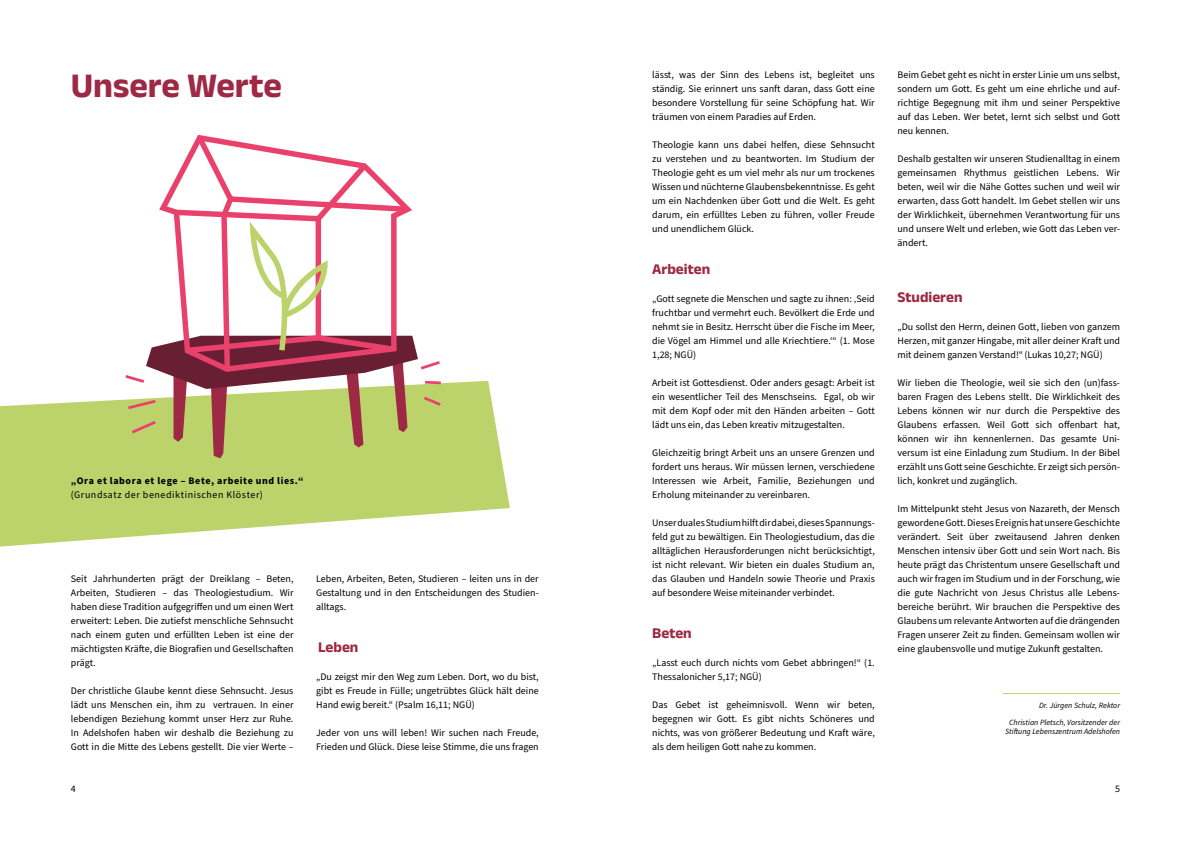
<style>
.page{position:relative;width:1191px;height:842px;background:#fff}
.page>*{position:absolute;margin:0;border:0;box-sizing:border-box;transform-origin:0 0}
.t1{font:500 35px "Anek Latin";color:#9d2944}
.t2{font:500 15px "Anek Latin";color:#9d2944}
.t3{font:10px/14px "Source Sans Pro";color:#000;text-align:justify}
.t4{font:700 10px "Source Sans Pro";letter-spacing:.06em;color:#000}
.t5{font:10px "Source Sans Pro";letter-spacing:.055em;color:#000}
.t6{font:italic 8px/16.6px "Source Sans Pro";color:#000;text-align:right}
</style>
<div class="page">
<svg style="left:0;top:381px;width:510px;height:166px;fill:#bbd36a"></svg>
<svg style="left:123px;top:134px;width:320px;height:324px"></svg>
<hr style="left:1003px;top:693px;width:117px;height:1px;background:#bbd36a">
<h1 class="t1" style="left:71px;top:62px;width:213px">Unsere Werte</h1>
<p class="t4" style="left:71px;top:474px;width:234px">„Ora et labora et lege – Bete, arbeite und lies.“</p>
<p class="t5" style="left:71px;top:488px;width:194px">(Grundsatz der benediktinischen Klöster)</p>
<p class="t3" style="left:71px;top:572px;width:224px">Seit Jahrhunderten prägt der Dreiklang – Beten, Arbeiten, Studieren – das Theologiestudium. Wir haben diese Tradition aufgegriffen und um einen Wert erweitert: Leben. Die zutiefst menschliche Sehnsucht nach einem guten und erfüllten Leben ist eine der mächtigsten Kräfte, die Biografien und Gesellschaften prägt.</p>
<p class="t3" style="left:71px;top:684px;width:224px">Der christliche Glaube kennt diese Sehnsucht. Jesus lädt uns Menschen ein, ihm zu vertrauen. In einer lebendigen Beziehung kommt unser Herz zur Ruhe.<br>In Adelshofen haben wir deshalb die Beziehung zu Gott in die Mitte des Lebens gestellt. Die vier Werte –</p>
<p class="t3" style="left:316px;top:572px;width:224px">Leben, Arbeiten, Beten, Studieren – leiten uns in der Gestaltung und in den Entscheidungen des Studien&shy;alltags.</p>
<h2 class="t2" style="left:318px;top:637px;width:42px">Leben</h2>
<p class="t3" style="left:316px;top:670px;width:224px">„Du zeigst mir den Weg zum Leben. Dort, wo du bist, gibt es Freude in Fülle; ungetrübtes Glück hält deine Hand ewig bereit.“ (Psalm 16,11; NGÜ)</p>
<p class="t3" style="left:316px;top:726px;width:224px">Jeder von uns will leben! Wir suchen nach Freude,<br>Frieden und Glück. Diese leise Stimme, die uns fragen</p>
<p class="t3" style="left:652px;top:68px;width:224px">lässt, was der Sinn des Lebens ist, begleitet uns ständig. Sie erinnert uns sanft daran, dass Gott eine besondere Vorstellung für seine Schöpfung hat. Wir träumen von einem Paradies auf Erden.</p>
<p class="t3" style="left:652px;top:138px;width:224px">Theologie kann uns dabei helfen, diese Sehnsucht zu verstehen und zu beantworten. Im Studium der Theologie geht es um viel mehr als nur um trockenes Wissen und nüchterne Glaubensbekenntnisse. Es geht um ein Nachdenken über Gott und die Welt. Es geht darum, ein erfülltes Leben zu führen, voller Freude und unendlichem Glück.</p>
<h2 class="t2" style="left:652px;top:259px;width:59px">Arbeiten</h2>
<p class="t3" style="left:652px;top:292px;width:224px">„Gott segnete die Menschen und sagte zu ihnen: ‚Seid fruchtbar und vermehrt euch. Bevölkert die Erde und nehmt sie in Besitz. Herrscht über die Fische im Meer, die Vögel am Himmel und alle Kriechtiere.‘“ (1. Mose 1,28; NGÜ)</p>
<p class="t3" style="left:652px;top:376px;width:224px">Arbeit ist Gottesdienst. Oder anders gesagt: Arbeit ist ein wesentlicher Teil des Menschseins. Egal, ob wir mit dem Kopf oder mit den Händen arbeiten – Gott lädt uns ein, das Leben kreativ mitzugestalten.</p>
<p class="t3" style="left:652px;top:446px;width:224px">Gleichzeitig bringt Arbeit uns an unsere Grenzen und fordert uns heraus. Wir müssen lernen, verschiedene Interessen wie Arbeit, Familie, Beziehungen und Erholung miteinander zu vereinbaren.</p>
<p class="t3" style="left:652px;top:516px;width:224px">Unser duales Studium hilft dir dabei, dieses Spannungs&shy;feld gut zu bewältigen. Ein Theologiestudium, das die alltäglichen Herausforderungen nicht berücksichtigt, ist nicht relevant. Wir bieten ein duales Studium an, das Glauben und Handeln sowie Theorie und Praxis auf besondere Weise miteinander verbindet.</p>
<h2 class="t2" style="left:652px;top:623px;width:41px">Beten</h2>
<p class="t3" style="left:652px;top:656px;width:224px">„Lasst euch durch nichts vom Gebet abbringen!“ (1.<br>Thessalonicher 5,17; NGÜ)</p>
<p class="t3" style="left:652px;top:698px;width:224px">Das Gebet ist geheimnisvoll. Wenn wir beten, begegnen wir Gott. Es gibt nichts Schöneres und nichts, was von größerer Bedeutung und Kraft wäre, als dem heiligen Gott nahe zu kommen.</p>
<p class="t3" style="left:897px;top:68px;width:224px">Beim Gebet geht es nicht in erster Linie um uns selbst, sondern um Gott. Es geht um eine ehrliche und auf&shy;richtige Begegnung mit ihm und seiner Perspektive auf das Leben. Wer betet, lernt sich selbst und Gott neu kennen.</p>
<p class="t3" style="left:897px;top:152px;width:224px">Deshalb gestalten wir unseren Studienalltag in einem gemeinsamen Rhythmus geistlichen Lebens. Wir beten, weil wir die Nähe Gottes suchen und weil wir erwarten, dass Gott handelt. Im Gebet stellen wir uns der Wirklichkeit, übernehmen Verantwortung für uns und unsere Welt und erleben, wie Gott das Leben ver&shy;ändert.</p>
<h2 class="t2" style="left:897px;top:287px;width:67px">Studieren</h2>
<p class="t3" style="left:897px;top:320px;width:224px">„Du sollst den Herrn, deinen Gott, lieben von ganzem Herzen, mit ganzer Hingabe, mit aller deiner Kraft und mit deinem ganzen Verstand!“ (Lukas 10,27; NGÜ)</p>
<p class="t3" style="left:897px;top:376px;width:224px">Wir lieben die Theologie, weil sie sich den (un)fass&shy;baren Fragen des Lebens stellt. Die Wirklichkeit des Lebens können wir nur durch die Perspektive des Glaubens erfassen. Weil Gott sich offenbart hat, können wir ihn kennenlernen. Das gesamte Uni&shy;versum ist eine Einladung zum Studium. In der Bibel erzählt uns Gott seine Geschichte. Er zeigt sich persön&shy;lich, konkret und zugänglich.</p>
<p class="t3" style="left:897px;top:502px;width:224px">Im Mittelpunkt steht Jesus von Nazareth, der Mensch gewordene Gott. Dieses Ereignis hat unsere Geschichte verändert. Seit über zweitausend Jahren denken Menschen intensiv über Gott und sein Wort nach. Bis heute prägt das Christentum unsere Gesellschaft und auch wir fragen im Studium und in der Forschung, wie die gute Nachricht von Jesus Christus alle Lebens&shy;bereiche berührt. Wir brauchen die Perspektive des Glaubens um relevante Antworten auf die drängenden Fragen unserer Zeit zu finden. Gemeinsam wollen wir eine glaubensvolle und mutige Zukunft gestalten.</p>
<p class="t6" style="left:1009px;top:697px;width:112px">Dr. Jürgen Schulz, Rektor<br>Christian Pletsch, Vorsitzender der</p>
<p class="t6" style="left:1005px;top:724px;width:116px">Stiftung Lebenszentrum Adelshofen</p>
<p class="t3" style="left:71px;top:782px;width:6px">4</p>
<p class="t3" style="left:1115px;top:782px;width:6px">5</p>
</div>
